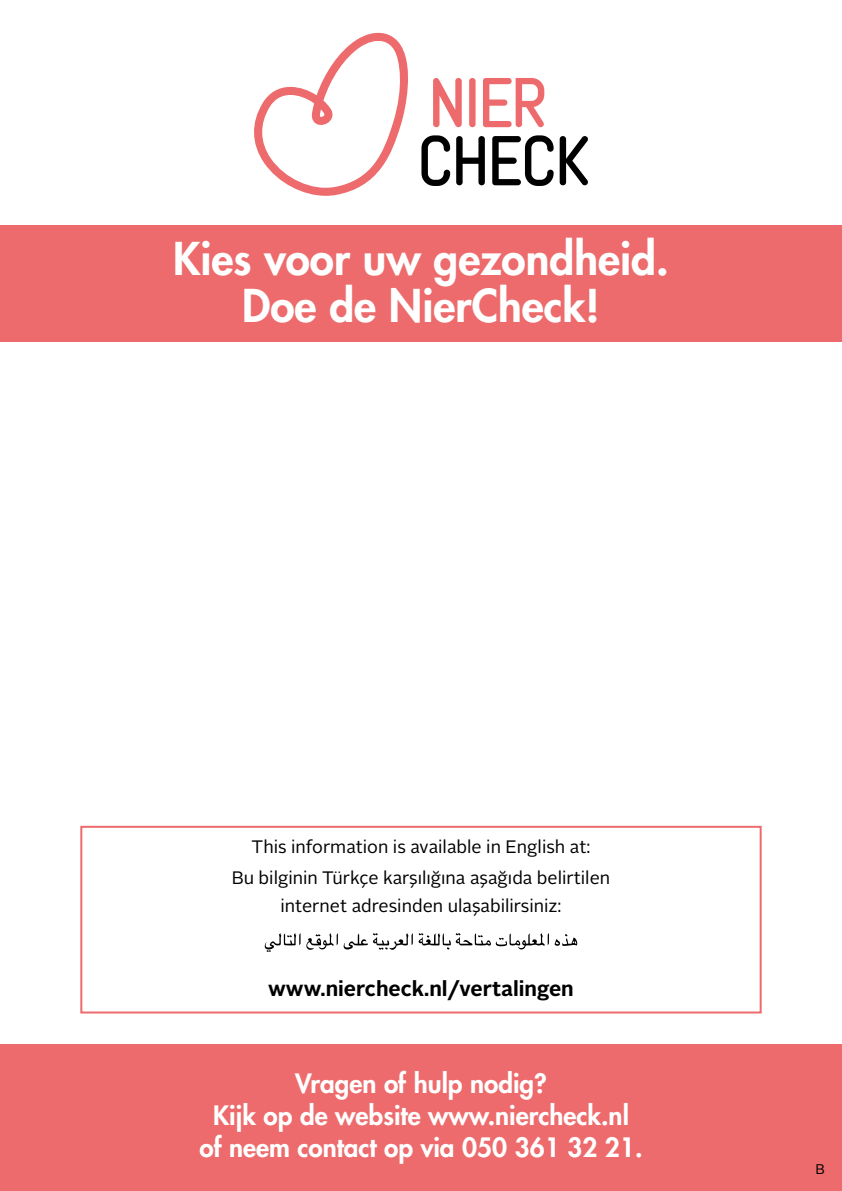
<style>
.page{position:relative;width:842px;height:1191px;background:#fff}
.page>*{position:absolute;margin:0;border:0;box-sizing:border-box;transform-origin:0 0}
.t1{font:800 44px/47px "Futura Std";color:#fff;text-align:center}
.t2{font:800 26px/32px "Futura Std";color:#fff;text-align:center}
.t3{font:700 21px "Alright Sans";color:#000}
.t4{font:18px/30.8px "Alright Sans";color:#000;text-align:center}
.t5{font:14px "Alright Sans";color:#000}
</style>
<div class="page">
<div style="left:0;top:1044px;width:842px;height:147px;background:#ed6b6c"></div>
<svg style="left:254px;top:32px;width:154px;height:164px"></svg>
<svg style="left:433px;top:78px;width:29px;height:49px"></svg>
<svg style="left:469px;top:78px;width:7px;height:49px"></svg>
<svg style="left:483px;top:78px;width:61px;height:49px"></svg>
<svg style="left:421px;top:135px;width:29px;height:51px"></svg>
<svg style="left:456px;top:136px;width:29px;height:49px"></svg>
<svg style="left:492px;top:135px;width:62px;height:51px"></svg>
<svg style="left:560px;top:136px;width:28px;height:49px"></svg>
<svg style="left:264px;top:933px;width:314px;height:19px"></svg>
<div style="left:80px;top:826px;width:682px;height:187px;border:2px solid #ed6b6c"></div>
<div style="left:0;top:225px;width:842px;height:117px;background:#ed6b6c"></div>
<h1 class="t1" style="left:173px;top:235px;width:497px">Kies voor uw gezondheid.<br>Doe de NierCheck!</h1>
<p class="t4" style="left:232px;top:831px;width:380px">This information is available in English at:<br>Bu bilginin Türkçe karşılığına aşağıda belirtilen</p>
<p class="t4" style="left:280px;top:890px;width:282px">internet adresinden ulaşabilirsiniz:</p>
<p class="t3" style="left:268px;top:973px;width:307px">www.niercheck.nl/vertalingen</p>
<h2 class="t2" style="left:199px;top:1067px;width:444px">Vragen of hulp nodig?<br>Kijk op de website www.niercheck.nl of neem contact op via 050 361 32 21.</h2>
<p class="t5" style="left:815px;top:1159px;width:11px">B</p>
</div>
